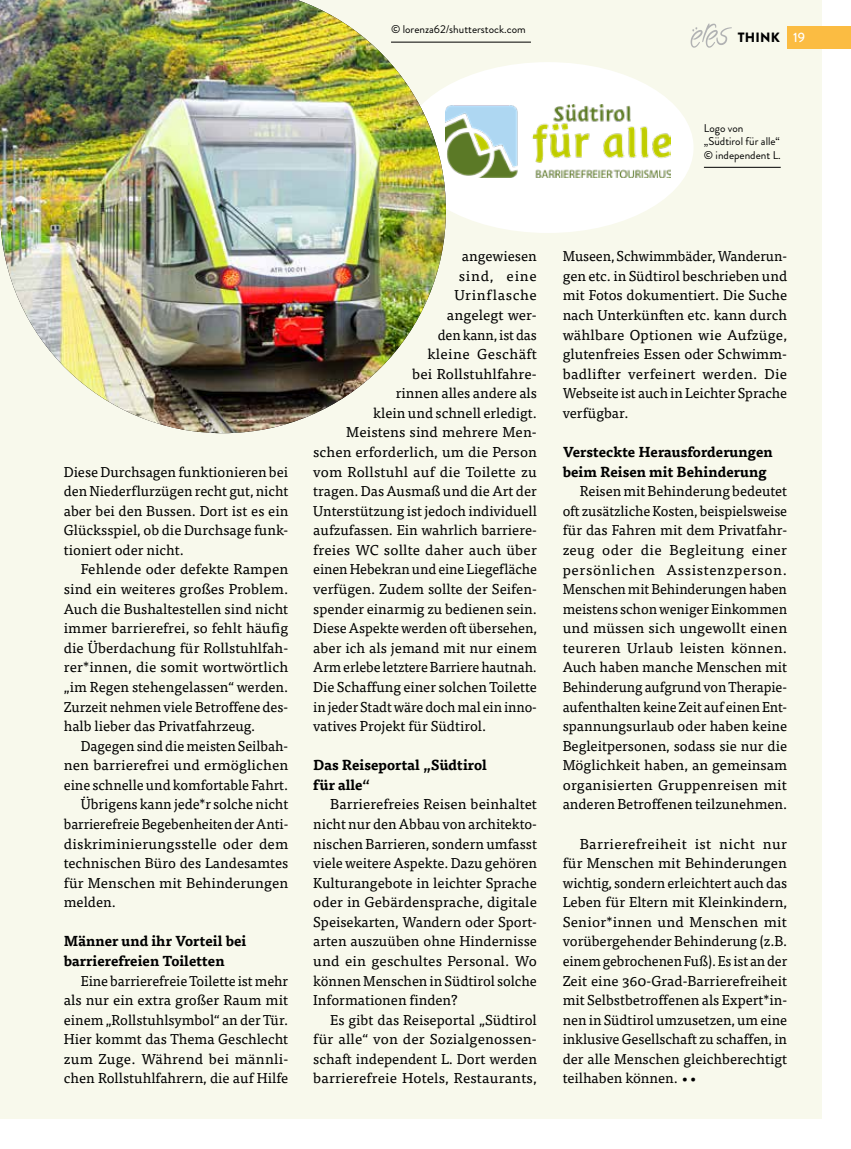
<style>
.page{position:relative;width:851px;height:1149px;background:#fff}
.page>*{position:absolute;margin:0;border:0;box-sizing:border-box;transform-origin:0 0}
.t1{font:14.25px/19.5px "Tisa Pro";color:#000;text-align:justify}
.t2{font:700 14.25px/19.5px "Tisa Pro";color:#000}
.t3{font:14.25px "Tisa Pro";letter-spacing:.025em;color:#000}
.t4{font:14.25px "Tisa Pro";letter-spacing:.04em;color:#000}
.t5{font:14.25px "Tisa Pro";letter-spacing:.05em;color:#000}
.t6{font:900 13.5px "Brandon Grotesque";letter-spacing:.02em;color:#000}
.t7{font:11.25px/13.5px "Brandon Grotesque";color:#000}
.s1{font-weight:500;color:#fff}
</style>
<div class="page">
<div style="left:0;top:0;width:821px;height:1117px;background:#f8f9ec"></div>
<div style="left:402px;top:62px;width:291px;height:171px;background:#fff;border-radius:50%"></div>
<img style="left:446px;top:105px;width:224px;height:73px">
<img style="left:0;top:0;width:446px;height:433px">
<hr style="left:391px;top:42px;width:140px;height:1px;background:#000">
<hr style="left:703px;top:167px;width:77px;height:1px;background:#000">
<div style="left:786px;top:26px;width:64px;height:23px;background:#fbbc42"></div>
<svg style="left:690px;top:23px;width:41px;height:25px"></svg>
<p class="t7" style="left:391px;top:23px;width:136px">© lorenza62/shutterstock.com</p>
<p class="t6" style="left:737px;top:28px;width:69px">THINK <span class="s1">19</span></p>
<p class="t7" style="left:703px;top:121px;width:78px">Logo von „Südtirol für alle“ © independent L.</p>
<p class="t1" style="left:64px;top:461px;width:226px">Diese Durchsagen funktionieren bei den Niederflurzügen recht gut, nicht aber bei den Bussen. Dort ist es ein Glücksspiel, ob die Durchsage funk&shy;tioniert oder nicht.</p>
<p class="t1" style="left:64px;top:558px;width:226px;text-indent:17px">Fehlende oder defekte Rampen sind ein weiteres großes Problem.<br>Auch die Bushaltestellen sind nicht immer barrierefrei, so fehlt häufig die Überdachung für Rollstuhlfah&shy;rer*innen, die somit wortwörtlich „im Regen stehengelassen“ werden.<br>Zurzeit nehmen viele Betroffene des&shy;halb lieber das Privatfahrzeug.</p>
<p class="t1" style="left:81px;top:734px;width:209px">Dagegen sind die meisten Seilbah-</p>
<p class="t1" style="left:64px;top:754px;width:226px">nen barrierefrei und ermöglichen</p>
<p class="t1" style="left:64px;top:774px;width:226px">eine schnelle und komfortable Fahrt.</p>
<p class="t1" style="left:81px;top:793px;width:209px">Übrigens kann jede*r solche nicht</p>
<p class="t1" style="left:64px;top:813px;width:226px">barrierefreie Begebenheiten der Anti-</p>
<p class="t1" style="left:64px;top:832px;width:226px">diskriminierungsstelle oder dem</p>
<p class="t1" style="left:64px;top:852px;width:226px">technischen Büro des Landesamtes</p>
<p class="t1" style="left:64px;top:871px;width:226px">für Menschen mit Behinderungen</p>
<p class="t1" style="left:64px;top:891px;width:54px">melden.</p>
<p class="t2" style="left:64px;top:930px;width:184px">Männer und ihr Vorteil bei barrierefreien Toiletten</p>
<p class="t1" style="left:64px;top:969px;width:226px;text-indent:17px">Eine barrierefreie Toilette ist mehr als nur ein extra großer Raum mit einem „Rollstuhlsymbol“ an der Tür.<br>Hier kommt das Thema Geschlecht zum Zuge. Während bei männli&shy;chen Rollstuhlfahrern, die auf Hilfe</p>
<p class="t1" style="left:462px;top:245px;width:76px">angewiesen</p>
<p class="t5" style="left:459px;top:265px;width:79px">sind, eine</p>
<p class="t4" style="left:454px;top:285px;width:84px">Urinflasche</p>
<p class="t1" style="left:447px;top:304px;width:91px">angelegt wer-</p>
<p class="t1" style="left:438px;top:324px;width:100px">den kann, ist das</p>
<p class="t3" style="left:427px;top:343px;width:111px">kleine Geschäft</p>
<p class="t1" style="left:412px;top:363px;width:126px">bei Rollstuhlfahre-</p>
<p class="t1" style="left:396px;top:382px;width:143px">rinnen alles andere als</p>
<p class="t1" style="left:373px;top:402px;width:165px">klein und schnell erledigt.</p>
<p class="t1" style="left:346px;top:422px;width:192px">Meistens sind mehrere Men-</p>
<p class="t1" style="left:313px;top:441px;width:225px">schen erforderlich, um die Person</p>
<p class="t1" style="left:313px;top:461px;width:225px">vom Rollstuhl auf die Toilette zu</p>
<p class="t1" style="left:313px;top:480px;width:225px">tragen. Das Ausmaß und die Art der</p>
<p class="t1" style="left:313px;top:500px;width:225px">Unterstützung ist jedoch individuell</p>
<p class="t1" style="left:313px;top:519px;width:225px">aufzufassen. Ein wahrlich barriere-</p>
<p class="t1" style="left:313px;top:539px;width:225px">freies WC sollte daher auch über</p>
<p class="t1" style="left:313px;top:558px;width:225px">einen Hebekran und eine Liegefläche</p>
<p class="t1" style="left:313px;top:578px;width:225px">verfügen. Zudem sollte der Seifen-</p>
<p class="t1" style="left:313px;top:598px;width:225px">spender einarmig zu bedienen sein.</p>
<p class="t1" style="left:313px;top:617px;width:225px">Diese Aspekte werden oft übersehen,</p>
<p class="t1" style="left:313px;top:637px;width:225px">aber ich als jemand mit nur einem</p>
<p class="t1" style="left:313px;top:656px;width:225px">Arm erlebe letztere Barriere hautnah.</p>
<p class="t1" style="left:313px;top:676px;width:225px">Die Schaffung einer solchen Toilette</p>
<p class="t1" style="left:313px;top:695px;width:225px">in jeder Stadt wäre doch mal ein inno-</p>
<p class="t1" style="left:313px;top:715px;width:174px">vatives Projekt für Südtirol.</p>
<p class="t2" style="left:313px;top:754px;width:175px">Das Reiseportal „Südtirol für alle“</p>
<p class="t1" style="left:313px;top:793px;width:225px;text-indent:17px">Barrierefreies Reisen beinhaltet nicht nur den Abbau von architekto&shy;nischen Barrieren, sondern umfasst viele weitere Aspekte. Dazu gehören Kulturangebote in leichter Sprache oder in Gebärdensprache, digitale Speisekarten, Wandern oder Sport&shy;arten auszuüben ohne Hindernisse und ein geschultes Personal. Wo können Menschen in Südtirol solche Informationen finden?</p>
<p class="t1" style="left:313px;top:1008px;width:225px;text-indent:17px">Es gibt das Reiseportal „Südtirol für alle“ von der Sozialgenossen&shy;schaft independent L. Dort werden barrierefreie Hotels, Restaurants,</p>
<p class="t1" style="left:562px;top:245px;width:226px">Museen, Schwimmbäder, Wanderun&shy;gen etc. in Südtirol beschrieben und mit Fotos dokumentiert. Die Suche nach Unterkünften etc. kann durch wählbare Optionen wie Aufzüge, glutenfreies Essen oder Schwimm&shy;badlifter verfeinert werden. Die Webseite ist auch in Leichter Sprache verfügbar.</p>
<p class="t2" style="left:562px;top:441px;width:212px">Versteckte Herausforderungen beim Reisen mit Behinderung</p>
<p class="t1" style="left:562px;top:480px;width:226px;text-indent:17px">Reisen mit Behinderung bedeutet oft zusätzliche Kosten, beispielsweise für das Fahren mit dem Privatfahr&shy;zeug oder die Begleitung einer persönlichen Assistenzperson.<br>Menschen mit Behinderungen haben meistens schon weniger Einkommen und müssen sich ungewollt einen teureren Urlaub leisten können.<br>Auch haben manche Menschen mit Behinderung aufgrund von Therapie&shy;aufenthalten keine Zeit auf einen Ent&shy;spannungsurlaub oder haben keine Begleitpersonen, sodass sie nur die Möglichkeit haben, an gemeinsam organisierten Gruppenreisen mit anderen Betroffenen teilzunehmen.</p>
<p class="t1" style="left:562px;top:832px;width:226px;text-indent:17px">Barrierefreiheit ist nicht nur für Menschen mit Behinderungen wichtig, sondern erleichtert auch das Leben für Eltern mit Kleinkindern, Senior*innen und Menschen mit vorübergehender Behinderung (z.B. einem gebrochenen Fuß). Es ist an der Zeit eine 360-Grad-Barrierefreiheit mit Selbstbetroffenen als Expert*in&shy;nen in Südtirol umzusetzen, um eine inklusive Gesellschaft zu schaffen, in der alle Menschen gleichberechtigt teilhaben können. ••</p>
</div>
